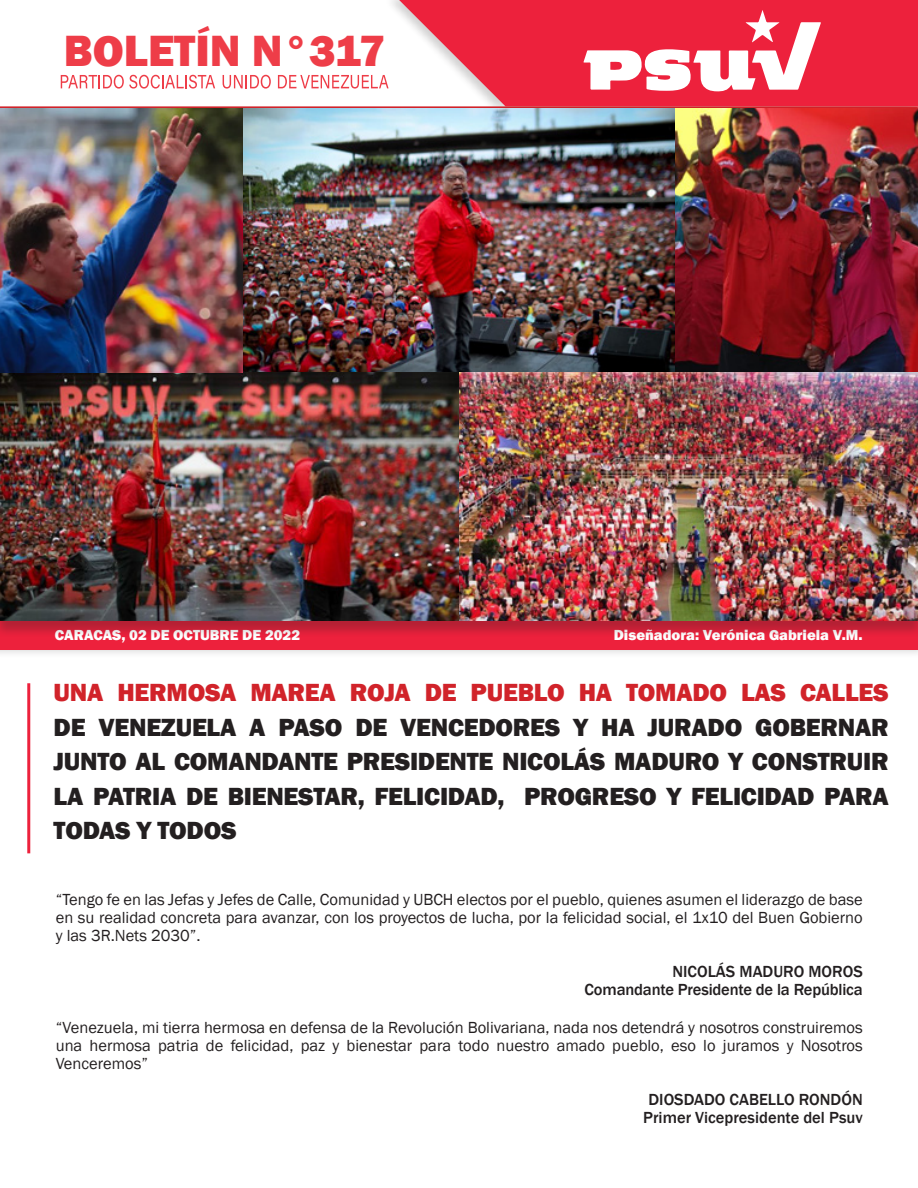
<style>
.page{position:relative;width:918px;height:1188px;background:#fff}
.page>*{position:absolute;margin:0;border:0;box-sizing:border-box;transform-origin:0 0}
.t1{font:800 45px "Franklin Gothic";color:#ee3d48}
.t2{font:800 25.5px/34.5px "Franklin Gothic";letter-spacing:-.01em;color:#231f20;text-align:justify}
.t3{font:16.5px/18px "Franklin Gothic";color:#231f20;text-align:justify}
.t4{font:500 16.5px "Franklin Gothic";color:#231f20}
.t5{font:800 15px "Franklin Gothic";color:#fff}
.s1{color:#d1232a}
</style>
<div class="page">
<div style="left:0;top:612px;width:918px;height:46px;background:#231f20;opacity:.21"></div>
<div style="left:1px;top:620px;width:917px;height:30px;background:#ed213c"></div>
<div style="left:0;top:107px;width:918px;height:531px;background:#231f20;opacity:.28"></div>
<hr style="left:27px;top:683px;width:3px;height:170px;background:#ed213c">
<svg style="left:399px;top:0;width:519px;height:106px;fill:#ed213c"></svg>
<svg style="left:583px;top:10px;width:238px;height:82px"></svg>
<svg style="left:61px;top:75px;width:154px;height:14px"></svg>
<svg style="left:223px;top:75px;width:48px;height:14px"></svg>
<svg style="left:278px;top:75px;width:111px;height:14px"></svg>
<hr style="left:0;top:106px;width:918px;height:2px;background:#d1232a">
<img style="left:0;top:108px;width:918px;height:513px">
<p class="t1" style="left:64px;top:22px;width:323px">BOLETÍN N°317</p>
<p class="t5" style="left:55px;top:626px;width:247px">CARACAS, 02 DE OCTUBRE DE 2022</p>
<p class="t5" style="left:614px;top:625px;width:250px">Diseñadora: Verónica Gabriela V.M.</p>
<p class="t2" style="left:54px;top:675px;width:837px"><span class="s1">UNA HERMOSA MAREA ROJA DE PUEBLO HA TOMADO LAS CALLES </span>DE VENEZUELA A PASO DE VENCEDORES Y HA JURADO GOBERNAR JUNTO AL COMANDANTE PRESIDENTE NICOLÁS MADURO Y CONSTRUIR LA PATRIA DE BIENESTAR, FELICIDAD, PROGRESO Y FELICIDAD PARA TODAS Y TODOS</p>
<p class="t3" style="left:56px;top:890px;width:809px">“Tengo fe en las Jefas y Jefes de Calle, Comunidad y UBCH electos por el pueblo, quienes asumen el liderazgo de base en su realidad concreta para avanzar, con los proyectos de lucha, por la felicidad social, el 1x10 del Buen Gobierno y las 3R.Nets 2030”.</p>
<p class="t4" style="left:672px;top:961px;width:192px">NICOLÁS MADURO MOROS</p>
<p class="t4" style="left:585px;top:979px;width:280px">Comandante Presidente de la República</p>
<p class="t3" style="left:56px;top:1019px;width:809px">“Venezuela, mi tierra hermosa en defensa de la Revolución Bolivariana, nada nos detendrá y nosotros construiremos una hermosa patria de felicidad, paz y bienestar para todo nuestro amado pueblo, eso lo juramos y Nosotros Venceremos”</p>
<p class="t4" style="left:648px;top:1090px;width:216px">DIOSDADO CABELLO RONDÓN</p>
<p class="t4" style="left:643px;top:1108px;width:221px">Primer Vicepresidente del Psuv</p>
</div>
